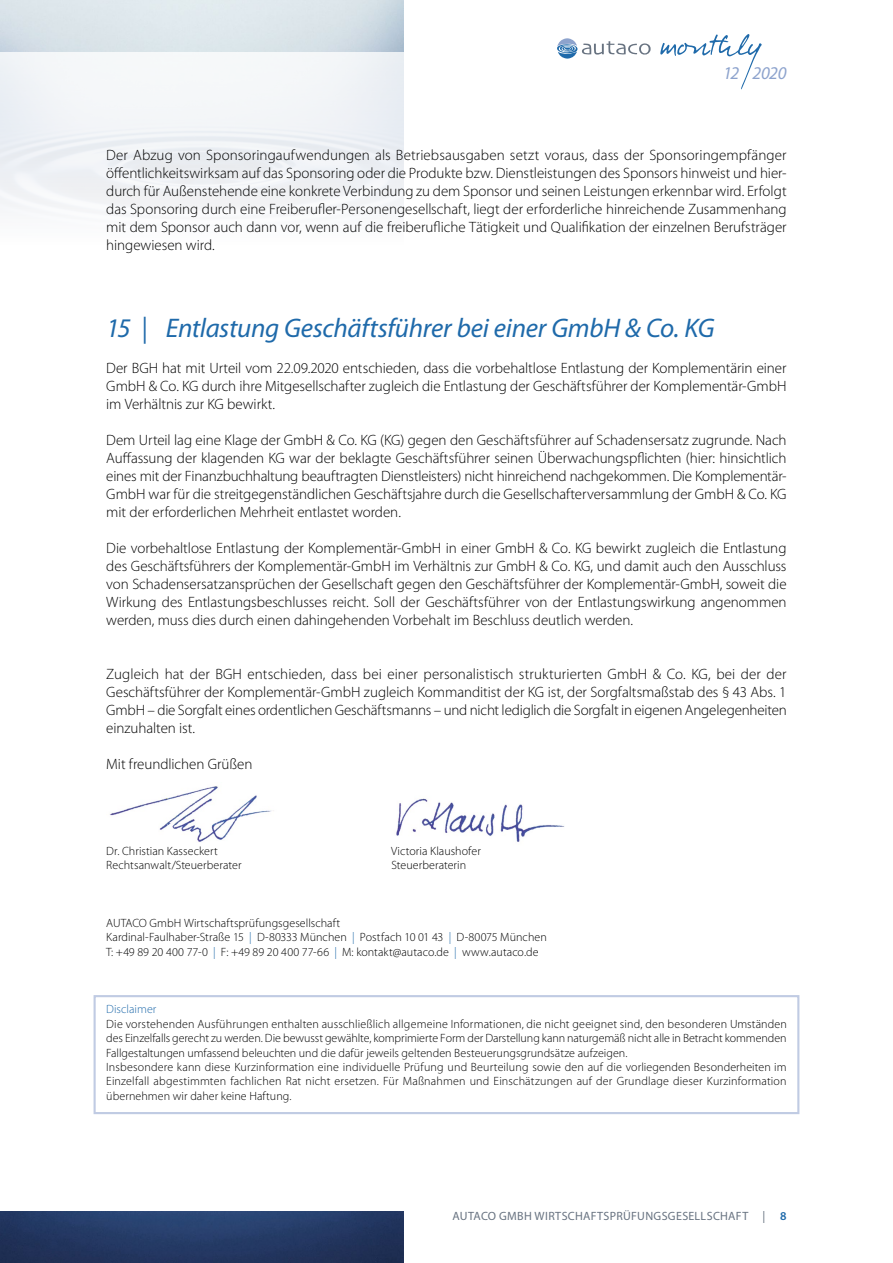
<style>
.page{position:relative;width:893px;height:1263px;background:#fff}
.page>*{position:absolute;margin:0;border:0;box-sizing:border-box;transform-origin:0 0}
.t1{font:italic 27px "Myriad Pro";letter-spacing:-.01em;color:#1f6aaa}
.t2{font:italic 18px "Myriad Pro";letter-spacing:-.025em;color:#8da3cd}
.t3{font:300 15px/18px "Myriad Pro";letter-spacing:-.005em;color:#000;text-align:justify}
.t4{font:300 12px/14.4px "Myriad Pro";letter-spacing:.01em;color:#000}
.t5{font:12px "Myriad Pro";letter-spacing:.03em;color:#687381}
.t6{font:300 12px "Myriad Pro";color:#1f6aaa}
.s1{color:#1f6aaa}
.s2{font-weight:600;color:#1f6aaa}
</style>
<div class="page">
<svg style="left:660px;top:34px;width:102px;height:55px"></svg>
<svg style="left:557px;top:38px;width:94px;height:21px"></svg>
<img style="left:0;top:1212px;width:404px;height:51px">
<img style="left:110px;top:786px;width:164px;height:56px">
<img style="left:396px;top:798px;width:169px;height:44px">
<div style="left:94px;top:995px;width:705px;height:119px;border:2px solid #c0cbe3"></div>
<p class="t2" style="left:723px;top:62px;width:65px">12 2020</p>
<p class="t3" style="left:106px;top:146px;width:682px">Der Abzug von Sponsoringaufwendungen als Betriebsausgaben setzt voraus, dass der Sponsoringempfänger öffentlichkeitswirksam auf das Sponsoring oder die Produkte bzw. Dienstleistungen des Sponsors hinweist und hier&shy;durch für Außenstehende eine konkrete Verbindung zu dem Sponsor und seinen Leistungen erkennbar wird. Erfolgt das Sponsoring durch eine Freiberufler-Personengesellschaft, liegt der erforderliche hinreichende Zusammenhang mit dem Sponsor auch dann vor, wenn auf die freiberufliche Tätigkeit und Qualifikation der einzelnen Berufsträger hingewiesen wird.</p>
<h1 class="t1" style="left:106px;top:311px;width:610px">15 | Entlastung Geschäftsführer bei einer GmbH &amp; Co. KG</h1>
<p class="t3" style="left:106px;top:358px;width:682px">Der BGH hat mit Urteil vom 22.09.2020 entschieden, dass die vorbehaltlose Entlastung der Komplementärin einer GmbH &amp; Co. KG durch ihre Mitgesellschafter zugleich die Entlastung der Geschäftsführer der Komplementär-GmbH im Verhältnis zur KG bewirkt.</p>
<p class="t3" style="left:106px;top:430px;width:682px">Dem Urteil lag eine Klage der GmbH &amp; Co. KG (KG) gegen den Geschäftsführer auf Schadensersatz zugrunde. Nach Auffassung der klagenden KG war der beklagte Geschäftsführer seinen Überwachungspflichten (hier: hinsichtlich eines mit der Finanzbuchhaltung beauftragten Dienstleisters) nicht hinreichend nachgekommen. Die Komplementär-GmbH war für die streitgegenständlichen Geschäftsjahre durch die Gesellschafterversammlung der GmbH &amp; Co. KG mit der erforderlichen Mehrheit entlastet worden.</p>
<p class="t3" style="left:106px;top:538px;width:682px">Die vorbehaltlose Entlastung der Komplementär-GmbH in einer GmbH &amp; Co. KG bewirkt zugleich die Entlastung des Geschäftsführers der Komplementär-GmbH im Verhältnis zur GmbH &amp; Co. KG, und damit auch den Ausschluss von Schadensersatzansprüchen der Gesellschaft gegen den Geschäftsführer der Komplementär-GmbH, soweit die Wirkung des Entlastungsbeschlusses reicht. Soll der Geschäftsführer von der Entlastungswirkung angenommen werden, muss dies durch einen dahingehenden Vorbehalt im Beschluss deutlich werden.</p>
<p class="t3" style="left:106px;top:664px;width:682px">Zugleich hat der BGH entschieden, dass bei einer personalistisch strukturierten GmbH &amp; Co. KG, bei der der Geschäftsführer der Komplementär-GmbH zugleich Kommanditist der KG ist, der Sorgfaltsmaßstab des § 43 Abs. 1<br>GmbH – die Sorgfalt eines ordentlichen Geschäftsmanns – und nicht lediglich die Sorgfalt in eigenen Angelegenheiten einzuhalten ist.</p>
<p class="t3" style="left:106px;top:754px;width:148px">Mit freundlichen Grüßen</p>
<p class="t4" style="left:106px;top:844px;width:113px">Dr. Christian Kasseckert</p>
<p class="t4" style="left:391px;top:844px;width:91px">Victoria Klaushofer</p>
<p class="t4" style="left:106px;top:858px;width:137px">Rechtsanwalt/Steuerberater</p>
<p class="t4" style="left:391px;top:858px;width:76px">Steuerberaterin</p>
<p class="t4" style="left:106px;top:916px;width:442px">AUTACO GmbH Wirtschaftsprüfungsgesellschaft<br>Kardinal-Faulhaber-Straße 15 <span class="s1">|</span> D-80333 München <span class="s1">|</span> Postfach 10 01 43 <span class="s1">|</span> D-80075 München<br>T: +49 89 20 400 77-0 <span class="s1">|</span> F: +49 89 20 400 77-66 <span class="s1">|</span> M: kontakt@autaco.de <span class="s1">|</span> www.autaco.de</p>
<p class="t6" style="left:106px;top:1002px;width:52px">Disclaimer</p>
<p class="t4" style="left:106px;top:1016px;width:682px">Die vorstehenden Ausführungen enthalten ausschließlich allgemeine Informationen, die nicht geeignet sind, den besonderen Umständen des Einzelfalls gerecht zu werden. Die bewusst gewählte, komprimierte Form der Darstellung kann naturgemäß nicht alle in Betracht kommenden Fallgestaltungen umfassend beleuchten und die dafür jeweils geltenden Besteuerungsgrundsätze aufzeigen.<br>Insbesondere kann diese Kurzinformation eine individuelle Prüfung und Beurteilung sowie den auf die vorliegenden Besonderheiten im Einzelfall abgestimmten fachlichen Rat nicht ersetzen. Für Maßnahmen und Einschätzungen auf der Grundlage dieser Kurzinformation übernehmen wir daher keine Haftung.</p>
<p class="t5" style="left:452px;top:1208px;width:124px">AUTACO GMBH WIRTSCHA</p>
<p class="t5" style="left:591px;top:1208px;width:131px">FTSPRÜFUNGSGESELLSCHA</p>
<p class="t5" style="left:736px;top:1208px;width:11px">FT</p>
<p class="t5" style="left:762px;top:1208px;width:26px">| <span class="s2">8</span></p>
</div>
